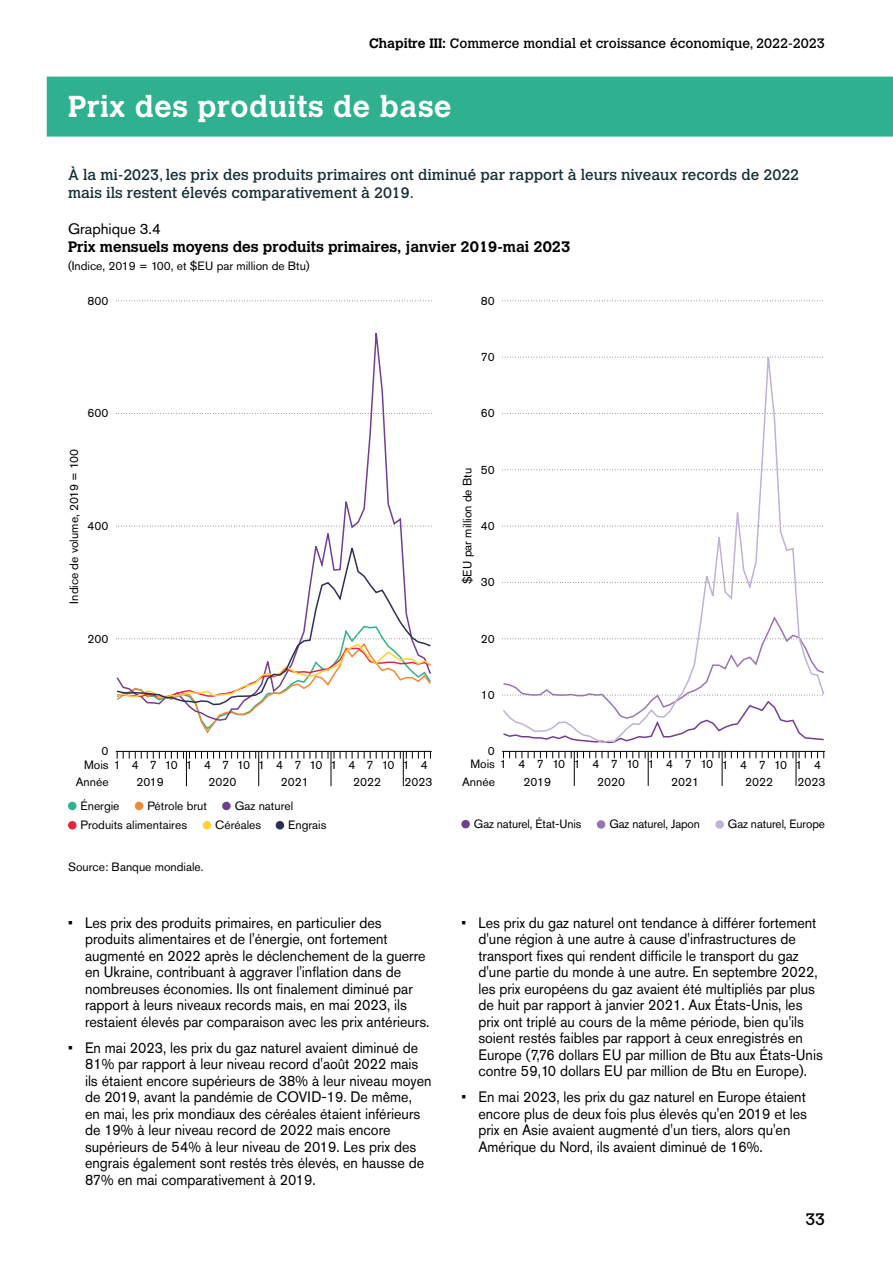
<style>
.page{position:relative;width:893px;height:1263px;background:#fff}
.page>*{position:absolute;margin:0;border:0;box-sizing:border-box;transform-origin:0 0}
.t1{font:700 30px "Calvert MT Pro";letter-spacing:.02em;color:#fff}
.t2{font:16.5px "Calvert MT Std";color:#000}
.t3{font:15px/16.5px "Akzidenz Grotesk Std";color:#000;scale:.95 1}
.t4{font:15px/18px "Calvert MT Std";color:#132c35}
.t5{font:700 15px "Calvert MT Pro";color:#000}
.t6{font:15px "Akzidenz Grotesk Std";color:#000}
.t7{font:13.5px "Calvert MT Std";color:#000}
.t8{font:12px/23.7px "Akzidenz Grotesk Std";color:#000}
.t9{font:12px/17.4px "Akzidenz Grotesk Std";letter-spacing:-.025em;color:#000}
.s1{font-family:"Calvert MT Pro";font-weight:700}
</style>
<div class="page">
<svg style="left:116px;top:300px;width:316px;height:1px"></svg>
<svg style="left:115px;top:333px;width:317px;height:209px"></svg>
<svg style="left:188px;top:706px;width:70px;height:28px"></svg>
<svg style="left:115px;top:542px;width:317px;height:164px"></svg>
<hr style="left:186px;top:752px;width:1px;height:34px;background:#000">
<hr style="left:258px;top:752px;width:1px;height:34px;background:#000">
<hr style="left:331px;top:752px;width:1px;height:34px;background:#000">
<hr style="left:403px;top:752px;width:1px;height:34px;background:#000">
<svg style="left:116px;top:751px;width:316px;height:8px"></svg>
<div style="left:68px;top:802px;width:9px;height:8px;background:#31b18e;border-radius:50%"></div>
<div style="left:68px;top:821px;width:9px;height:8px;background:#e6243e;border-radius:50%"></div>
<div style="left:135px;top:802px;width:8px;height:8px;background:#f18834;border-radius:50%"></div>
<div style="left:203px;top:821px;width:8px;height:8px;background:#ffd134;border-radius:50%"></div>
<div style="left:222px;top:802px;width:9px;height:8px;background:#713f91;border-radius:50%"></div>
<div style="left:276px;top:821px;width:8px;height:8px;background:#2d2f52;border-radius:50%"></div>
<svg style="left:502px;top:300px;width:321px;height:1px"></svg>
<svg style="left:502px;top:356px;width:323px;height:388px"></svg>
<hr style="left:574px;top:751px;width:1px;height:35px;background:#000">
<hr style="left:796px;top:751px;width:1px;height:35px;background:#000">
<hr style="left:648px;top:751px;width:1px;height:35px;background:#000">
<hr style="left:722px;top:751px;width:1px;height:35px;background:#000">
<svg style="left:502px;top:751px;width:323px;height:7px"></svg>
<div style="left:461px;top:820px;width:9px;height:8px;background:#713f91;border-radius:50%"></div>
<div style="left:597px;top:820px;width:8px;height:9px;background:#9775b3;border-radius:50%"></div>
<div style="left:715px;top:820px;width:9px;height:9px;background:#c2b0d6;border-radius:50%"></div>
<div style="left:47px;top:77px;width:846px;height:60px;background:#2fb08e"></div>
<p class="t7" style="left:369px;top:36px;width:457px"><span class="s1">Chapitre III:</span> Commerce mondial et croissance économique, 2022-2023</p>
<h1 class="t1" style="left:68px;top:87px;width:385px">Prix des produits de base</h1>
<p class="t4" style="left:68px;top:166px;width:733px">À la mi-2023, les prix des produits primaires ont diminué par rapport à leurs niveaux records de 2022 mais ils restent élevés comparativement à 2019.</p>
<p class="t6" style="left:68px;top:220px;width:94px">Graphique 3.4</p>
<p class="t5" style="left:68px;top:237px;width:504px">Prix mensuels moyens des produits primaires, janvier 2019-mai 2023</p>
<p class="t8" style="left:68px;top:254px;width:243px">(Indice, 2019 = 100, et $EU par million de Btu)</p>
<p class="t8" style="left:87px;top:288px;width:22px">800</p>
<p class="t8" style="left:87px;top:401px;width:22px">600</p>
<p class="t8" style="left:62px;top:603px;width:156px;rotate:-90deg">Indice de volume, 2019 = 100</p>
<p class="t8" style="left:87px;top:514px;width:22px">400</p>
<p class="t8" style="left:87px;top:626px;width:22px">200</p>
<p class="t8" style="left:101px;top:739px;width:8px">0</p>
<p class="t9" style="left:137px;top:756px;width:293px;text-indent:-52px">Mois1 4 7 10 1 4 7 10 1 4 7 10 1 4 7 10 1 4<br>2019</p>
<p class="t8" style="left:81px;top:770px;width:40px;text-indent:-5px">Année<br>Énergie</p>
<p class="t8" style="left:81px;top:813px;width:108px">Produits alimentaires</p>
<p class="t8" style="left:209px;top:770px;width:29px">2020</p>
<p class="t8" style="left:281px;top:770px;width:29px">2021</p>
<p class="t8" style="left:353px;top:770px;width:29px">2022</p>
<p class="t8" style="left:404px;top:770px;width:29px">2023</p>
<p class="t8" style="left:288px;top:796px;width:40px;line-height:19.4px;text-indent:-54px">Gaz naturel<br>Engrais</p>
<p class="t8" style="left:147px;top:794px;width:61px">Pétrole brut</p>
<p class="t8" style="left:81px;top:797px;width:37px">Energy</p>
<p class="t8" style="left:145px;top:797px;width:48px">Crude oil</p>
<p class="t8" style="left:220px;top:797px;width:60px">Natural gas</p>
<p class="t8" style="left:81px;top:816px;width:28px">Food</p>
<p class="t8" style="left:135px;top:816px;width:35px">Grains</p>
<p class="t8" style="left:197px;top:816px;width:50px">Fertilizers</p>
<p class="t8" style="left:215px;top:813px;width:47px">Céréales</p>
<p class="t8" style="left:68px;top:854px;width:137px">Source: Banque mondiale.</p>
<p class="t3" style="left:85px;top:914px;width:364px;text-indent:-17px">• Les prix des produits primaires, en particulier des produits alimentaires et de l'énergie, ont fortement augmenté en 2022 après le déclenchement de la guerre en Ukraine, contribuant à aggraver l'inflation dans de nombreuses économies. Ils ont finalement diminué par rapport à leurs niveaux records mais, en mai 2023, ils restaient élevés par comparaison avec les prix antérieurs.</p>
<p class="t3" style="left:85px;top:1039px;width:366px;text-indent:-17px">• En mai 2023, les prix du gaz naturel avaient diminué de 81% par rapport à leur niveau record d'août 2022 mais ils étaient encore supérieurs de 38% à leur niveau moyen de 2019, avant la pandémie de COVID-19. De même,<br>en mai, les prix mondiaux des céréales étaient inférieurs de 19% à leur niveau record de 2022 mais encore supérieurs de 54% à leur niveau de 2019. Les prix des engrais également sont restés très élevés, en hausse de 87% en mai comparativement à 2019.</p>
<p class="t8" style="left:481px;top:288px;width:15px">80</p>
<p class="t8" style="left:481px;top:345px;width:15px">70</p>
<p class="t8" style="left:481px;top:401px;width:15px">60</p>
<p class="t8" style="left:481px;top:457px;width:15px">50</p>
<p class="t8" style="left:455px;top:584px;width:118px;rotate:-90deg">$EU par million de Btu</p>
<p class="t8" style="left:481px;top:514px;width:15px">40</p>
<p class="t8" style="left:481px;top:570px;width:15px">30</p>
<p class="t8" style="left:481px;top:626px;width:15px">20</p>
<p class="t8" style="left:481px;top:683px;width:15px">10</p>
<p class="t8" style="left:488px;top:739px;width:8px">0</p>
<p class="t8" style="left:462px;top:755px;width:360px;line-height:17.4px;text-indent:8px">Mois1 4 7 10 1 4 7 10 1 4 7 10 1 4 7 10 1 4<br>Année</p>
<p class="t8" style="left:474px;top:812px;width:109px">Gaz naturel, État-Unis</p>
<p class="t8" style="left:609px;top:812px;width:92px">Gaz naturel, Japon</p>
<p class="t8" style="left:728px;top:812px;width:99px">Gaz naturel, Europe</p>
<p class="t8" style="left:524px;top:770px;width:29px">2019</p>
<p class="t8" style="left:597px;top:770px;width:29px">2020</p>
<p class="t8" style="left:671px;top:770px;width:29px">2021</p>
<p class="t8" style="left:745px;top:770px;width:29px">2022</p>
<p class="t8" style="left:797px;top:770px;width:29px">2023</p>
<p class="t8" style="left:474px;top:814px;width:82px">Natural gas, US</p>
<p class="t8" style="left:584px;top:814px;width:95px">Natural gas, Japan</p>
<p class="t8" style="left:705px;top:814px;width:103px">Natural gas, Europe</p>
<p class="t3" style="left:478px;top:914px;width:364px;text-indent:-17px">• Les prix du gaz naturel ont tendance à différer fortement d'une région à une autre à cause d'infrastructures de transport fixes qui rendent difficile le transport du gaz d'une partie du monde à une autre. En septembre 2022, les prix européens du gaz avaient été multipliés par plus de huit par rapport à janvier 2021. Aux États-Unis, les prix ont triplé au cours de la même période, bien qu'ils soient restés faibles par rapport à ceux enregistrés en Europe (7,76 dollars EU par million de Btu aux États-Unis contre 59,10 dollars EU par million de Btu en Europe).</p>
<p class="t3" style="left:478px;top:1089px;width:348px;text-indent:-17px">• En mai 2023, les prix du gaz naturel en Europe étaient encore plus de deux fois plus élevés qu'en 2019 et les prix en Asie avaient augmenté d'un tiers, alors qu'en Amérique du Nord, ils avaient diminué de 16%.</p>
<p class="t2" style="left:805px;top:1209px;width:21px">33</p>
</div>
